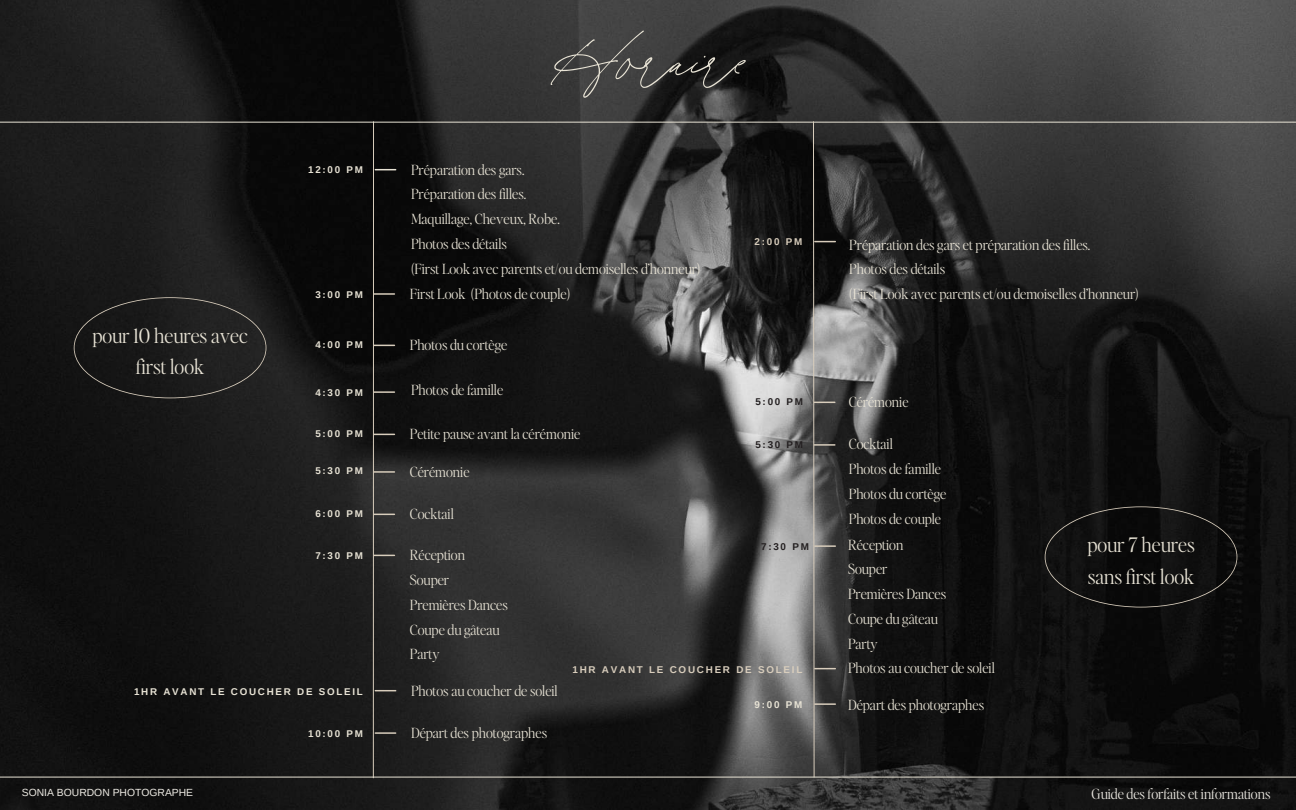
<style>
.page{position:relative;width:1296px;height:810px;background:#fff}
.page>*{position:absolute;margin:0;border:0;box-sizing:border-box;transform-origin:0 0}
.t1{font:70px "Heritage Signature";color:#e8e3d5}
.t2{font:300 20px/31.5px "Editors Note";color:#e8e3d5;text-align:center}
.t3{font:300 14px/24.8px "Editors Note";color:#e8e3d5}
.t4{font:300 14px "Editors Note";color:#edeae3}
.t5{font:10.4px "Arimo";color:#edeae3}
.t6{font:700 9.8px "Arimo";letter-spacing:.18em;color:#e8e3d5}
.t7{font:700 9.8px "Arimo";letter-spacing:.18em;color:#d8cdbc}
.t8{font:700 9.8px "Arimo";letter-spacing:.18em;color:#231f20}
</style>
<div class="page">
<img style="left:0;top:0;width:1296px;height:810px">
<hr style="left:373px;top:122px;width:1px;height:656px;background:#d8cdbc">
<hr style="left:0;top:122px;width:1296px;height:1px;background:#e8e3d5">
<svg style="left:375px;top:169px;width:21px;height:1px"></svg>
<hr style="left:374px;top:293px;width:20px;height:2px;background:#d8cdbc">
<svg style="left:374px;top:345px;width:20px;height:1px"></svg>
<hr style="left:374px;top:391px;width:20px;height:2px;background:#d8cdbc">
<svg style="left:374px;top:434px;width:20px;height:1px"></svg>
<hr style="left:374px;top:471px;width:20px;height:2px;background:#d8cdbc">
<svg style="left:374px;top:514px;width:20px;height:1px"></svg>
<svg style="left:374px;top:555px;width:20px;height:1px"></svg>
<svg style="left:375px;top:690px;width:21px;height:1px"></svg>
<hr style="left:375px;top:732px;width:21px;height:2px;background:#d8cdbc">
<svg style="left:813px;top:121px;width:22px;height:656px;background:#4e4e4d"></svg>
<hr style="left:815px;top:703px;width:20px;height:2px;background:#d8cdbc">
<svg style="left:74px;top:297px;width:192px;height:101px;background:#1f1f1e"></svg>
<hr style="left:0;top:777px;width:1296px;height:1px;background:#e8e3d5">
<svg style="left:1045px;top:506px;width:192px;height:102px;background:#121111"></svg>
<p class="t6" style="left:308px;top:164px;width:56px">12:00 PM</p>
<h2 class="t2" style="left:92px;top:319px;width:157px">pour 10 heures avec first look</h2>
<p class="t6" style="left:315px;top:289px;width:49px">3:00 PM</p>
<p class="t6" style="left:315px;top:340px;width:49px">4:00 PM</p>
<p class="t6" style="left:315px;top:387px;width:49px">4:30 PM</p>
<p class="t6" style="left:315px;top:428px;width:49px">5:00 PM</p>
<p class="t6" style="left:315px;top:465px;width:49px">5:30 PM</p>
<p class="t6" style="left:315px;top:508px;width:49px">6:00 PM</p>
<p class="t6" style="left:315px;top:550px;width:49px">7:30 PM</p>
<p class="t6" style="left:134px;top:686px;width:230px">1HR AVANT LE COUCHER DE SOLEIL</p>
<p class="t6" style="left:308px;top:728px;width:56px">10:00 PM</p>
<h1 class="t1" style="left:553px;top:9px;width:191px">Horaire</h1>
<p class="t3" style="left:410px;top:157px;width:292px">Préparation des gars.<br>Préparation des filles.<br>Maquillage, Cheveux, Robe.<br>Photos des détails<br>(First Look avec parents et/ou demoiselles d’honneur)<br>First Look (Photos de couple)</p>
<p class="t3" style="left:410px;top:332px;width:99px">Photos du cortège</p>
<p class="t3" style="left:411px;top:377px;width:94px">Photos de famille</p>
<p class="t7" style="left:755px;top:236px;width:49px">2:00 PM</p>
<p class="t8" style="left:755px;top:396px;width:49px">5:00 PM</p>
<p class="t3" style="left:410px;top:421px;width:172px">Petite pause avant la cérémonie</p>
<p class="t3" style="left:410px;top:459px;width:61px">Cérémonie</p>
<p class="t3" style="left:410px;top:501px;width:46px">Cocktail</p>
<p class="t3" style="left:410px;top:542px;width:100px">Réception<br>Souper<br>Premières Dances<br>Coupe du gâteau<br>Party</p>
<p class="t3" style="left:411px;top:678px;width:148px">Photos au coucher de soleil</p>
<p class="t3" style="left:411px;top:720px;width:138px">Départ des photographes</p>
<p class="t8" style="left:755px;top:439px;width:49px">5:30 PM</p>
<p class="t8" style="left:761px;top:541px;width:49px">7:30 PM</p>
<p class="t7" style="left:572px;top:664px;width:231px">1HR AVANT LE COUCHER DE SOLEIL</p>
<p class="t6" style="left:755px;top:699px;width:49px">9:00 PM</p>
<p class="t3" style="left:849px;top:232px;width:291px">Préparation des gars et préparation des filles.<br>Photos des détails<br>(First Look avec parents et/ou demoiselles d’honneur)</p>
<p class="t3" style="left:849px;top:389px;width:61px">Cérémonie</p>
<p class="t3" style="left:849px;top:431px;width:99px">Cocktail<br>Photos de famille<br>Photos du cortège<br>Photos de couple</p>
<p class="t3" style="left:848px;top:532px;width:100px">Réception<br>Souper<br>Premières Dances<br>Coupe du gâteau<br>Party</p>
<p class="t3" style="left:848px;top:655px;width:148px">Photos au coucher de soleil</p>
<p class="t3" style="left:848px;top:692px;width:138px">Départ des photographes</p>
<h2 class="t2" style="left:1087px;top:528px;width:109px;text-align:left">pour 7 heures sans first look</h2>
<p class="t5" style="left:22px;top:787px;width:173px">SONIA BOURDON PHOTOGRAPHE</p>
<p class="t4" style="left:1092px;top:784px;width:180px">Guide des forfaits et informations</p>
</div>
